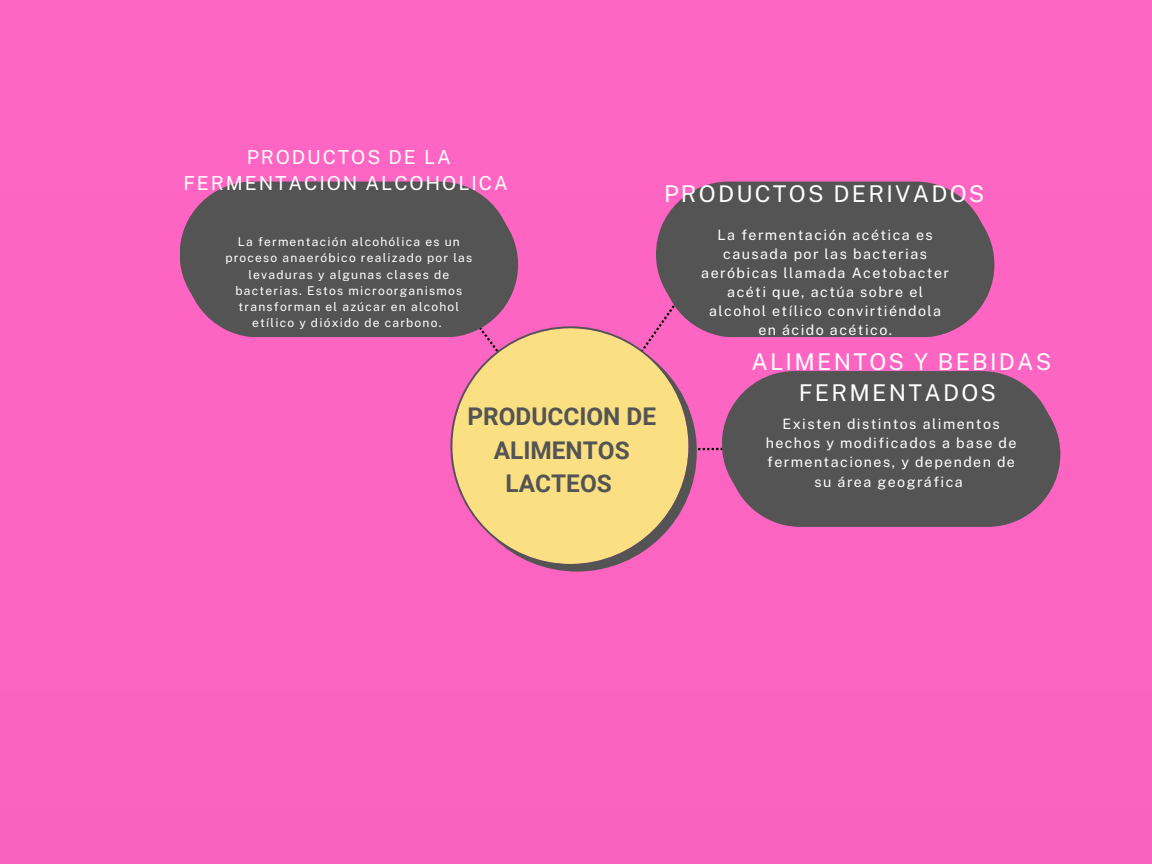
<style>
.page{position:relative;width:1152px;height:864px;background:#fc64c1}
.page>*{position:absolute;margin:0;border:0;box-sizing:border-box;transform-origin:0 0}
.t1{font:700 24.45px/33.8px "Roboto";color:#545454;text-align:center}
.t2{font:23.1px/31px "Public Sans";letter-spacing:.1em;color:#fff;text-align:center}
.t3{font:19.35px/26px "Public Sans";letter-spacing:.1em;color:#fff;text-align:center}
.t4{font:14.25px/19.2px "Public Sans";letter-spacing:.1em;color:#fff;text-align:center}
.t5{font:12.15px/16.2px "Public Sans";letter-spacing:.1em;color:#fff;text-align:center}
</style>
<div class="page">
<div style="left:517px;top:272px;width:181px;height:255px;background:#fe65c3"></div>
<svg style="left:697px;top:448px;width:25px;height:4px"></svg>
<div style="left:185px;top:192px;width:333px;height:145px;background:#545454;border-radius:73px"></div>
<div style="left:180px;top:182px;width:332px;height:145px;background:#545454;border-radius:73px"></div>
<svg style="left:450px;top:326px;width:247px;height:246px;background:#f0bc8d"></svg>
<div style="left:662px;top:192px;width:332px;height:145px;background:#545454;border-radius:73px"></div>
<div style="left:656px;top:182px;width:333px;height:145px;background:#545454;border-radius:73px"></div>
<div style="left:728px;top:381px;width:332px;height:145px;background:#545454;border-radius:73px"></div>
<div style="left:722px;top:371px;width:333px;height:146px;background:#545454;border-radius:73px"></div>
<p class="t3" style="left:184px;top:144px;width:326px">PRODUCTOS DE LA<br>FERMENTACION ALCOHOLICA</p>
<p class="t2" style="left:664px;top:179px;width:322px">PRODUCTOS DERIVADOS</p>
<p class="t5" style="left:225px;top:234px;width:248px">La fermentación alcohólica es un proceso anaeróbico realizado por las levaduras y algunas clases de bacterias. Estos microorganismos transforman el azúcar en alcohol etílico y dióxido de carbono.</p>
<p class="t1" style="left:467px;top:400px;width:190px">PRODUCCION DE<br>ALIMENTOS<br>LACTEOS</p>
<p class="t4" style="left:701px;top:225px;width:249px">La fermentación acética es causada por las bacterias aeróbicas llamada Acetobacter acéti que, actúa sobre el alcohol etílico convirtiéndola en ácido acético.</p>
<p class="t2" style="left:751px;top:347px;width:301px">ALIMENTOS Y BEBIDAS<br>FERMENTADOS</p>
<p class="t4" style="left:766px;top:414px;width:252px">Existen distintos alimentos hechos y modificados a base de fermentaciones, y dependen de su área geográfica</p>
</div>
